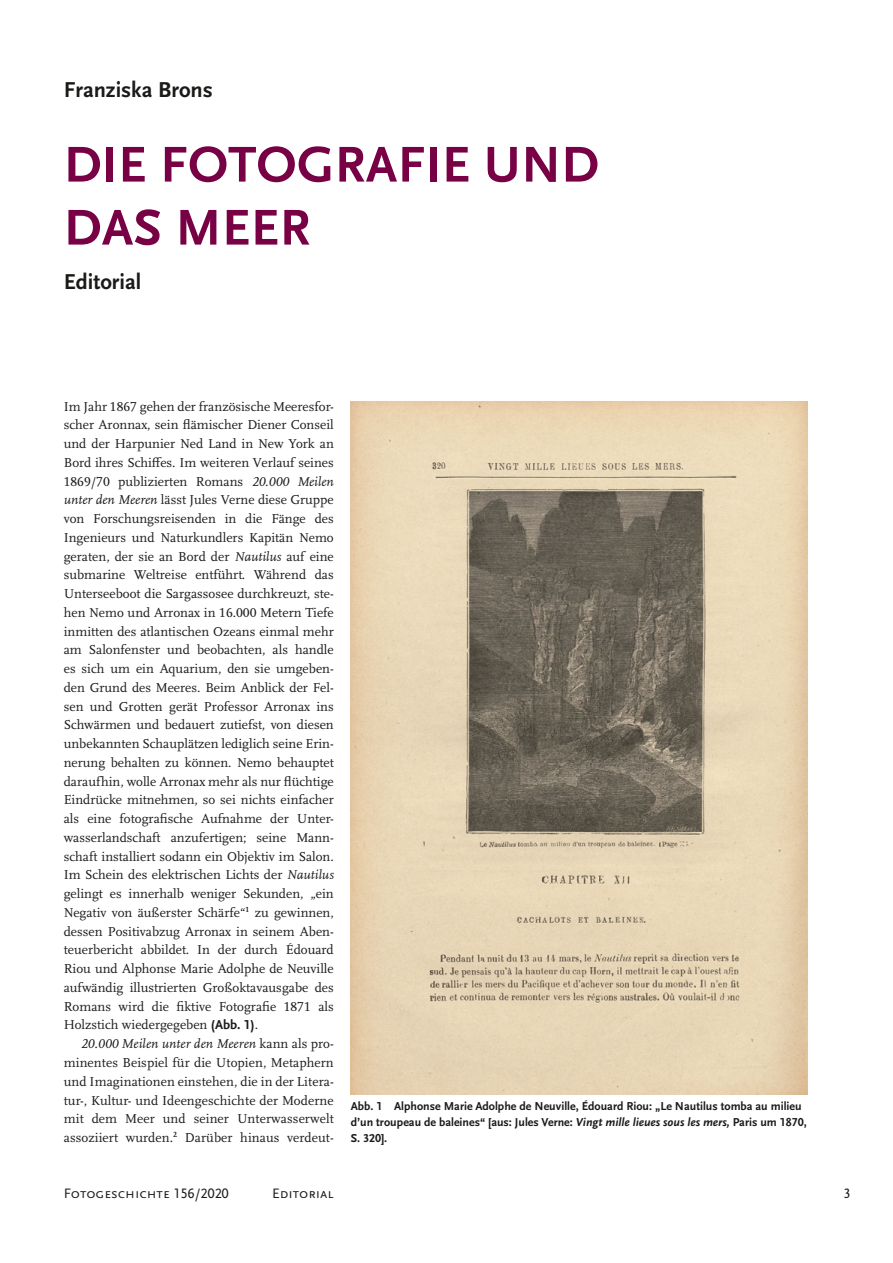
<style>
.page{position:relative;width:893px;height:1263px;background:#fff}
.page>*{position:absolute;margin:0;border:0;box-sizing:border-box;transform-origin:0 0}
.t1{font:700 52.5px/63px "Scala Sans Pro";letter-spacing:.01em;color:#780044}
.t2{font:700 22.5px "Scala Sans Pro";color:#1a1a18}
.t3{font:14.25px "Scala Sans Pro";color:#1a1a18}
.t4{font:13.5px/18.8px "Scala Pro";letter-spacing:.005em;color:#1a1a18;text-align:justify}
.t5{font:700 12px/15.9px "Scala Sans Pro";color:#1a1a18}
.s1{font-style:italic}
.s2{font-family:"Scala Sans Pro";font-weight:700}
</style>
<div class="page">
<img style="left:351px;top:402px;width:457px;height:692px">
<h2 class="t2" style="left:64px;top:77px;width:151px">Franziska Brons</h2>
<h1 class="t1" style="left:64px;top:133px;width:536px">DIE FOTOGRAFIE UND<br>DAS MEER</h1>
<h2 class="t2" style="left:64px;top:268px;width:79px">Editorial</h2>
<p class="t4" style="left:64px;top:397px;width:272px">Im Jahr 1867 gehen der französische Meeresfor&shy;scher Aronnax, sein flämischer Diener Conseil und der Harpunier Ned Land in New York an Bord ihres Schiffes. Im weiteren Verlauf seines 1869/70 publizierten Romans <span class="s1">20.000 Meilen unter den Meeren</span> lässt Jules Verne diese Gruppe von Forschungsreisenden in die Fänge des Ingenieurs und Naturkundlers Kapitän Nemo geraten, der sie an Bord der <span class="s1">Nautilus</span> auf eine submarine Weltreise entführt. Während das Unterseeboot die Sargassosee durchkreuzt, ste&shy;hen Nemo und Arronax in 16.000 Metern Tiefe inmitten des atlantischen Ozeans einmal mehr am Salonfenster und beobachten, als handle es sich um ein Aquarium, den sie umgeben&shy;den Grund des Meeres. Beim Anblick der Fel&shy;sen und Grotten gerät Professor Arronax ins Schwärmen und bedauert zutiefst, von diesen unbekannten Schauplätzen lediglich seine Erin&shy;nerung behalten zu können. Nemo behauptet daraufhin, wolle Arronax mehr als nur flüchtige Eindrücke mitnehmen, so sei nichts einfacher als eine fotografische Aufnahme der Unter&shy;wasserlandschaft anzufertigen; seine Mann&shy;schaft installiert sodann ein Objektiv im Salon.<br>Im Schein des elektrischen Lichts der <span class="s1">Nautilus </span>gelingt es innerhalb weniger Sekunden, „ein Negativ von äußerster Schärfe“<sup>1</sup> zu gewinnen, dessen Positivabzug Arronax in seinem Aben&shy;teuerbericht abbildet. In der durch Édouard Riou und Alphonse Marie Adolphe de Neuville aufwändig illustrierten Großoktavausgabe des Romans wird die fiktive Fotografie 1871 als Holzstich wiedergegeben <span class="s2">(Abb. 1)</span>.</p>
<p class="t4" style="left:64px;top:1034px;width:272px;text-indent:17px"><span class="s1">20.000 Meilen unter den Meeren</span> kann als pro&shy;minentes Beispiel für die Utopien, Metaphern und Imaginationen einstehen, die in der Litera&shy;tur-, Kultur- und Ideengeschichte der Moderne mit dem Meer und seiner Unterwasserwelt assoziiert wurden.<sup>2</sup> Darüber hinaus verdeut-</p>
<p class="t5" style="left:351px;top:1098px;width:458px">Abb. 1 Alphonse Marie Adolphe de Neuville, Édouard Riou: „Le Nautilus tomba au milieu d’un troupeau de baleines“ [aus: Jules Verne: <span class="s1">Vingt mille lieues sous les mers,</span> Paris um 1870,<br>S. 320].</p>
<p class="t3" style="left:64px;top:1185px;width:167px">Fotogeschichte 156/2020</p>
<p class="t3" style="left:272px;top:1185px;width:63px">Editorial</p>
<p class="t3" style="left:843px;top:1185px;width:9px">3</p>
</div>
